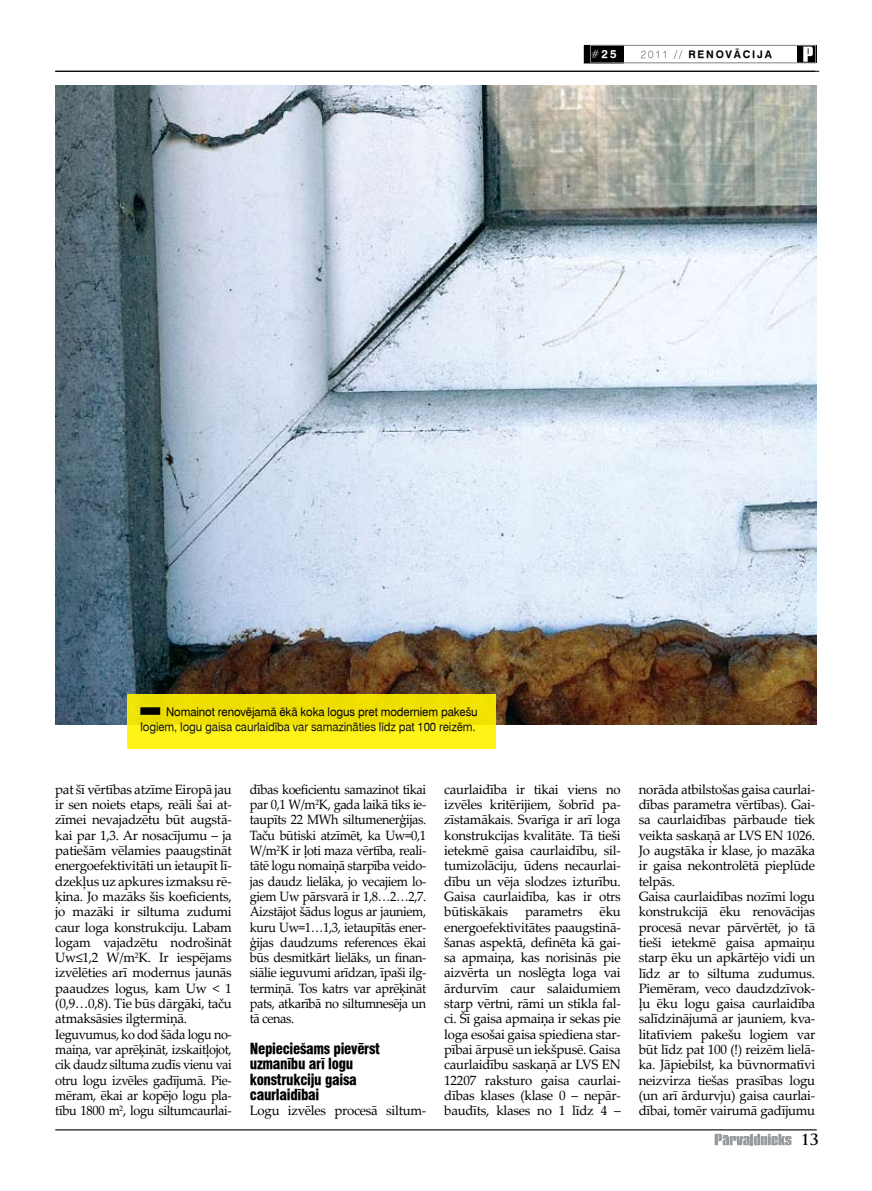
<style>
.page{position:relative;width:872px;height:1191px;background:#fff}
.page>*{position:absolute;margin:0;border:0;box-sizing:border-box;transform-origin:0 0}
.t1{font:15px/15.3px "Heraldica Bk Cn Baltic Normal";letter-spacing:-.02em;color:#000}
.t2{font:700 15px "Trajan Pro";color:#000}
.t3{font:13.5px/15.3px "Palatino Linotype";letter-spacing:-.02em;color:#000}
.t4{font:13.5px/15.3px "Palatino Linotype";letter-spacing:-.02em;color:#000;text-align:justify;scale:.94 1}
.t5{font:12px/15px "Heraldica Baltic Normal";letter-spacing:-.01em;color:#000;text-align:right;scale:.96 1}
.t6{font:700 11.7px "Heraldica Baltic";color:#fff}
.t7{font:700 10.5px "Heraldica Baltic";letter-spacing:.17em;color:#000}
.s1{font-family:"Heraldica Th Baltic Normal";font-weight:400}
</style>
<div class="page">
<svg style="left:714px;top:1133px;width:77px;height:12px"></svg>
<hr style="left:55px;top:1129px;width:761px;height:1px;background:#000">
<img style="left:55px;top:85px;width:761px;height:639px">
<div style="left:128px;top:694px;width:368px;height:54px;background:linear-gradient(to right,#f4e70b,#f7e80b)"></div>
<div style="left:140px;top:707px;width:20px;height:8px;background:#000"></div>
<hr style="left:55px;top:71px;width:764px;height:1px;background:#000">
<svg style="left:797px;top:45px;width:20px;height:18px"></svg>
<svg style="left:803px;top:47px;width:9px;height:14px"></svg>
<div style="left:584px;top:45px;width:39px;height:18px;background:#000"></div>
<div style="left:590px;top:45px;width:225px;height:18px;border:1px solid #808285"></div>
<p class="t6" style="left:590px;top:46px;width:27px"><span class="s1">#</span>25</p>
<p class="t7" style="left:641px;top:47px;width:132px"><span class="s1">2011 //</span> RENOVĀCIJA</p>
<p class="t5" style="left:140px;top:704px;width:353px">Nomainot renovējamā ēkā koka logus pret moderniem pakešu logiem, logu gaisa caurlaidība var samazināties līdz pat 100 reizēm.</p>
<p class="t3" style="left:55px;top:781px;width:178px">pat šī vērtības atzīme Eiropā jau ir sen noiets etaps, reāli šai at&shy;zīmei nevajadzētu būt augstā&shy;kai par 1,3. Ar nosacījumu – ja patiešām vēlamies paaugstināt energoefektivitāti un ietaupīt lī&shy;dzekļus uz apkures izmaksu rē&shy;ķina. Jo mazāks šis koeficients, jo mazāki ir siltuma zudumi caur loga konstrukciju. Labam logam vajadzētu nodrošināt<br>Uw≤1,2 W/m<sup>2</sup>K. Ir iespējams izvēlēties arī modernus jaunās paaudzes logus, kam Uw &lt; 1 (0,9…0,8). Tie būs dārgāki, taču atmaksāsies ilgtermiņā.<br>Ieguvumus, ko dod šāda logu no&shy;maiņa, var aprēķināt, izskaitļojot, cik daudz siltuma zudīs vienu vai otru logu izvēles gadījumā. Pie&shy;mēram, ēkai ar kopējo logu pla&shy;tību 1800 m<sup>2</sup>, logu siltumcaurlai-</p>
<p class="t4" style="left:250px;top:781px;width:189px">dības koeficientu samazinot tikai par 0,1 W/m<sup>2</sup>K, gada laikā tiks ie&shy;taupīts 22 MWh siltumenerģijas.<br>Taču būtiski atzīmēt, ka Uw=0,1<br>W/m<sup>2</sup>K ir ļoti maza vērtība, reali&shy;tātē logu nomaiņā starpība veido&shy;jas daudz lielāka, jo vecajiem lo&shy;giem Uw pārsvarā ir 1,8…2…2,7.<br>Aizstājot šādus logus ar jauniem, kuru Uw=1…1,3, ietaupītās ener&shy;ģijas daudzums references ēkai būs desmitkārt lielāks, un finan&shy;siālie ieguvumi arīdzan, īpaši ilg&shy;termiņā. Tos katrs var aprēķināt pats, atkarībā no siltumnesēja un tā cenas.</p>
<p class="t1" style="left:250px;top:1041px;width:132px">Nepieciešams pievērst uzmanību arī logu konstrukciju gaisa caurlaidībai</p>
<p class="t3" style="left:250px;top:1102px;width:178px">Logu izvēles procesā siltum-</p>
<p class="t3" style="left:444px;top:781px;width:178px;text-align:justify">caurlaidība ir tikai viens no izvēles kritērijiem, šobrīd pa&shy;zīstamākais. Svarīga ir arī loga konstrukcijas kvalitāte. Tā tieši ietekmē gaisa caurlaidību, sil&shy;tumizolāciju, ūdens necaurlai&shy;dību un vēja slodzes izturību.<br>Gaisa caurlaidība, kas ir otrs būtiskākais</p>
<p class="t3" style="left:444px;top:903px;width:178px;text-align:justify;text-indent:155px">ēku energoefektivitātes paaugstinā&shy;šanas aspektā, definēta kā gai&shy;sa apmaiņa, kas norisinās pie aizvērta un noslēgta loga vai ārdurvīm caur salaidumiem starp vērtni, rāmi un stikla fal&shy;ci. Šī gaisa apmaiņa ir sekas pie loga esošai gaisa spiediena star&shy;pībai ārpusē un iekšpusē. Gaisa caurlaidību saskaņā ar LVS EN 12207 raksturo gaisa caurlai&shy;dības klases (klase 0 – nepār&shy;baudīts, klases no 1 līdz 4 –</p>
<p class="t3" style="left:525px;top:903px;width:59px">parametrs</p>
<p class="t3" style="left:639px;top:781px;width:178px">norāda atbilstošas gaisa caurlai&shy;dības parametra vērtības). Gai&shy;sa caurlaidības pārbaude tiek veikta saskaņā ar LVS EN 1026.<br>Jo augstāka ir klase, jo mazāka ir gaisa nekontrolētā pieplūde telpās.<br>Gaisa caurlaidības nozīmi logu konstrukcijā ēku renovācijas procesā nevar pārvērtēt, jo tā tieši ietekmē gaisa apmaiņu starp ēku un apkārtējo vidi un līdz ar to siltuma zudumus.<br>Piemēram, veco daudzdzīvok&shy;ļu ēku logu gaisa caurlaidība salīdzinājumā ar jauniem, kva&shy;litatīviem pakešu logiem var būt līdz pat 100 (!) reizēm lielā&shy;ka. Jāpiebilst, ka būvnormatīvi neizvirza tiešas prasības logu (un arī ārdurvju) gaisa caurlai&shy;dībai, tomēr vairumā gadījumu</p>
<p class="t2" style="left:800px;top:1130px;width:19px">13</p>
</div>
